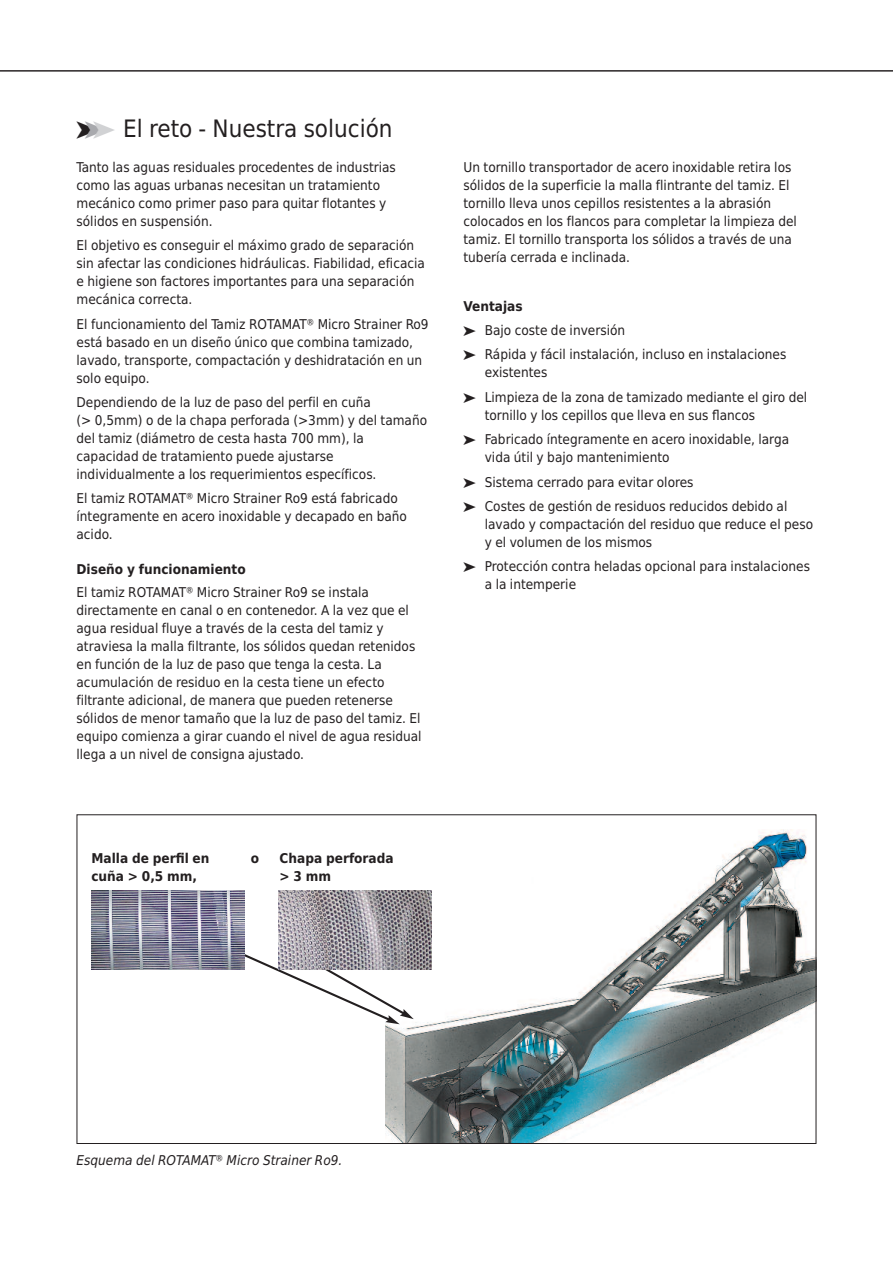
<style>
.page{position:relative;width:893px;height:1263px;background:#fff}
.page>*{position:absolute;margin:0;border:0;box-sizing:border-box;transform-origin:0 0}
.t1{font:24px "Huber Tec";color:#231f20}
.t2{font:13.5px/18px "Huber Tec";color:#231f20}
.t3{font:700 13.5px/18px "Huber Tec";color:#231f20}
.t4{font:italic 13.5px "Huber Tec";color:#231f20}
.s1{color:#a8a9ad}
.s2{color:#d1d2d4}
</style>
<div class="page">
<hr style="left:0;top:71px;width:893px;height:1px;background:#231f20">
<svg style="left:880px;top:71px;width:13px;height:1px"></svg>
<img style="left:386px;top:829px;width:428px;height:313px">
<svg style="left:160px;top:916px;width:254px;height:108px"></svg>
<img style="left:279px;top:891px;width:153px;height:78px">
<img style="left:91px;top:891px;width:153px;height:78px">
<h1 class="t1" style="left:77px;top:115px;width:318px">➤<span class="s1">➤</span><span class="s2">➤</span> El reto - Nuestra solución</h1>
<p class="t2" style="left:77px;top:158px;width:321px">Tanto las aguas residuales procedentes de industrias como las aguas urbanas necesitan un tratamiento mecánico como primer paso para quitar flotantes y sólidos en suspensión.</p>
<p class="t2" style="left:77px;top:237px;width:350px">El objetivo es conseguir el máximo grado de separación sin afectar las condiciones hidráulicas. Fiabilidad, eficacia e higiene son factores importantes para una separación mecánica correcta.</p>
<p class="t2" style="left:77px;top:315px;width:354px">El funcionamiento del Tamiz ROTAMAT® Micro Strainer Ro9 está basado en un diseño único que combina tamizado, lavado, transporte, compactación y deshidratación en un solo equipo.</p>
<p class="t2" style="left:77px;top:393px;width:352px">Dependiendo de la luz de paso del perfil en cuña<br>(&gt; 0,5mm) o de la chapa perforada (&gt;3mm) y del tamaño del tamiz (diámetro de cesta hasta 700 mm), la capacidad de tratamiento puede ajustarse individualmente a los requerimientos específicos.</p>
<p class="t2" style="left:77px;top:490px;width:332px">El tamiz ROTAMAT® Micro Strainer Ro9 está fabricado íntegramente en acero inoxidable y decapado en baño acido.</p>
<p class="t3" style="left:77px;top:561px;width:171px">Diseño y funcionamiento</p>
<p class="t2" style="left:77px;top:583px;width:347px">El tamiz ROTAMAT® Micro Strainer Ro9 se instala directamente en canal o en contenedor. A la vez que el agua residual fluye a través de la cesta del tamiz y atraviesa la malla filtrante, los sólidos quedan retenidos en función de la luz de paso que tenga la cesta. La acumulación de residuo en la cesta tiene un efecto filtrante adicional, de manera que pueden retenerse sólidos de menor tamaño que la luz de paso del tamiz. El equipo comienza a girar cuando el nivel de agua residual llega a un nivel de consigna ajustado.</p>
<p class="t2" style="left:463px;top:158px;width:335px">Un tornillo transportador de acero inoxidable retira los sólidos de la superficie la malla flintrante del tamiz. El tornillo lleva unos cepillos resistentes a la abrasión colocados en los flancos para completar la limpieza del tamiz. El tornillo transporta los sólidos a través de una tubería cerrada e inclinada.</p>
<p class="t3" style="left:463px;top:297px;width:61px">Ventajas</p>
<p class="t2" style="left:463px;top:318px;width:324px;line-height:24.5px">➤ Bajo coste de inversión<br>➤ Rápida y fácil instalación, incluso en instalaciones</p>
<p class="t2" style="left:463px;top:360px;width:345px;line-height:24.5px;text-indent:21px">existentes<br>➤ Limpieza de la zona de tamizado mediante el giro del</p>
<p class="t2" style="left:463px;top:403px;width:327px;line-height:24.5px;text-indent:21px">tornillo y los cepillos que lleva en sus flancos<br>➤ Fabricado íntegramente en acero inoxidable, larga</p>
<p class="t2" style="left:463px;top:445px;width:325px;line-height:24.5px;text-indent:21px">vida útil y bajo mantenimiento<br>➤ Sistema cerrado para evitar olores<br>➤ Costes de gestión de residuos reducidos debido al</p>
<p class="t2" style="left:485px;top:515px;width:330px">lavado y compactación del residuo que reduce el peso y el volumen de los mismos</p>
<p class="t2" style="left:485px;top:558px;width:327px;text-indent:-21px">➤ Protección contra heladas opcional para instalaciones a la intemperie</p>
<p class="t3" style="left:91px;top:849px;width:120px">Malla de perfil en cuña &gt; 0,5 mm,</p>
<p class="t3" style="left:251px;top:849px;width:10px">o</p>
<p class="t3" style="left:280px;top:849px;width:116px">Chapa perforada &gt;3mm</p>
<p class="t4" style="left:77px;top:1152px;width:267px">Esquema del ROTAMAT® Micro Strainer Ro9.</p>
</div>
